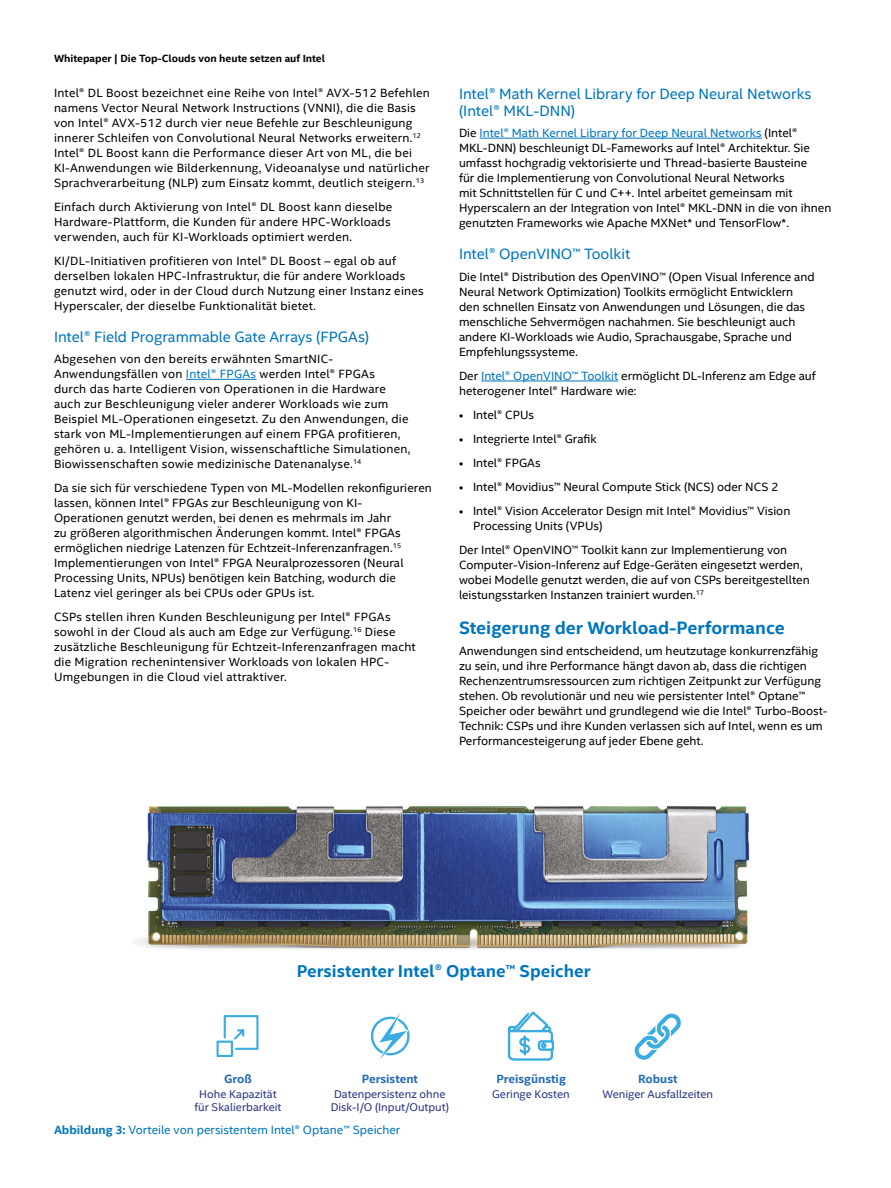
<style>
.page{position:relative;width:891px;height:1188px;background:#fff}
.page>*{position:absolute;margin:0;border:0;box-sizing:border-box;transform-origin:0 0}
.CopyHeaderBlue{font:700 18px "Intel Clear";color:#0075bf}
.CopyHeaderBlue-2{font:700 17.25px "Intel Clear";color:#0075bf}
.t1{font:700 17.25px "Intel Clear";color:#236bb4}
.Subzinho_Blue{font:15px/16.5px "Intel Clear";color:#0075bf}
.Texto_Corrido{font:12px/15px "Intel Clear";letter-spacing:.01em;color:#000}
.t2{font:12px/14.4px "Intel Clear";color:#1e3869;text-align:center}
.MainCopy___Caption{font:12px "Intel Clear";color:#0075bf}
.CopyHeaderBlue-3{font:700 12px "Intel Clear";color:#226bb3}
.t3{font:700 12px/14.4px "Intel Clear";color:#236bb4;text-align:center}
.CopyHeaderBlue-4{font:11.25px/13.5px "Intel Clear";color:#283583;text-align:center}
.Document_Header{font:700 10.5px "Intel Clear";color:#000}
.s1{color:#0075bf}
.s2{font-weight:700;color:#236bb4}
.s3{font-weight:400;color:#1e3869}
.s4{font-weight:700}
</style>
<div class="page">
<img style="left:136px;top:805px;width:614px;height:144px">
<svg style="left:216px;top:1015px;width:43px;height:42px"></svg>
<svg style="left:371px;top:1013px;width:39px;height:46px"></svg>
<svg style="left:507px;top:1011px;width:48px;height:50px"></svg>
<svg style="left:634px;top:1013px;width:47px;height:47px"></svg>
<hr style="left:186px;top:379px;width:70px;height:1px;background:#0075bf">
<hr style="left:480px;top:138px;width:282px;height:1px;background:#0075bf">
<hr style="left:481px;top:381px;width:137px;height:1px;background:#0075bf">
<p class="Document_Header" style="left:54px;top:52px;width:273px">Whitepaper | Die Top-Clouds von heute setzen auf Intel</p>
<p class="Texto_Corrido" style="left:54px;top:85px;width:377px">Intel® DL Boost bezeichnet eine Reihe von Intel® AVX-512 Befehlen namens Vector Neural Network Instructions (VNNI), die die Basis von Intel® AVX-512 durch vier neue Befehle zur Beschleunigung innerer Schleifen von Convolutional Neural Networks erweitern.<sup>12<br></sup>Intel® DL Boost kann die Performance dieser Art von ML, die bei KI-Anwendungen wie Bilderkennung, Videoanalyse und natürlicher Sprachverarbeitung (NLP) zum Einsatz kommt, deutlich steigern.<sup>13</sup></p>
<p class="Texto_Corrido" style="left:54px;top:199px;width:340px">Einfach durch Aktivierung von Intel® DL Boost kann dieselbe<br>Hardware-Plattform, die Kunden für andere HPC-Workloads verwenden, auch für KI-Workloads optimiert werden.</p>
<p class="Texto_Corrido" style="left:54px;top:253px;width:371px">KI/DL-Initiativen profitieren von Intel® DL Boost – egal ob auf derselben lokalen HPC-Infrastruktur, die für andere Workloads genutzt wird, oder in der Cloud durch Nutzung einer Instanz eines Hyperscaler, der dieselbe Funktionalität bietet.</p>
<p class="Subzinho_Blue" style="left:54px;top:328px;width:317px">Intel® Field Programmable Gate Arrays (FPGAs)</p>
<p class="Texto_Corrido" style="left:54px;top:352px;width:358px">Abgesehen von den bereits erwähnten SmartNIC-Anwendungsfällen von <span class="s1">Intel® FPGAs</span> werden Intel® FPGAs<br>durch das harte Codieren von Operationen in die Hardware auch zur Beschleunigung vieler anderer Workloads wie zum Beispiel ML-Operationen eingesetzt. Zu den Anwendungen, die stark von ML-Implementierungen auf einem FPGA profitieren, gehören u. a. Intelligent Vision, wissenschaftliche Simulationen, Biowissenschaften sowie medizinische Datenanalyse.<sup>14</sup></p>
<p class="Texto_Corrido" style="left:54px;top:481px;width:380px">Da sie sich für verschiedene Typen von ML-Modellen rekonfigurieren lassen, können Intel® FPGAs zur Beschleunigung von KI-Operationen genutzt werden, bei denen es mehrmals im Jahr<br>zu größeren algorithmischen Änderungen kommt. Intel® FPGAs ermöglichen niedrige Latenzen für Echtzeit-Inferenzanfragen.<sup>15<br></sup>Implementierungen von Intel® FPGA Neuralprozessoren (Neural Processing Units, NPUs) benötigen kein Batching, wodurch die Latenz viel geringer als bei CPUs oder GPUs ist.</p>
<p class="Texto_Corrido" style="left:54px;top:610px;width:363px">CSPs stellen ihren Kunden Beschleunigung per Intel® FPGAs sowohl in der Cloud als auch am Edge zur Verfügung.<sup>16</sup> Diese zusätzliche Beschleunigung für Echtzeit-Inferenzanfragen macht die Migration rechenintensiver Workloads von lokalen HPC-Umgebungen in die Cloud viel attraktiver.</p>
<p class="Subzinho_Blue" style="left:459px;top:86px;width:354px">Intel® Math Kernel Library for Deep Neural Networks (Intel® MKL-DNN)</p>
<p class="Texto_Corrido" style="left:459px;top:126px;width:374px">Die <span class="s1">Intel® Math Kernel Library for Deep Neural Networks</span> (Intel® MKL-DNN) beschleunigt DL-Fameworks auf Intel® Architektur. Sie umfasst hochgradig vektorisierte und Thread-basierte Bausteine<br>für die Implementierung von Convolutional Neural Networks<br>mit Schnittstellen für C und C++. Intel arbeitet gemeinsam mit Hyperscalern an der Integration von Intel® MKL-DNN in die von ihnen genutzten Frameworks wie Apache MXNet* und TensorFlow*.</p>
<p class="Subzinho_Blue" style="left:459px;top:246px;width:173px">Intel® OpenVINO™ Toolkit</p>
<p class="Texto_Corrido" style="left:459px;top:270px;width:357px">Die Intel® Distribution des OpenVINO™ (Open Visual Inference and Neural Network Optimization) Toolkits ermöglicht Entwicklern den schnellen Einsatz von Anwendungen und Lösungen, die das menschliche Sehvermögen nachahmen. Sie beschleunigt auch andere KI-Workloads wie Audio, Sprachausgabe, Sprache und Empfehlungssysteme.</p>
<p class="Texto_Corrido" style="left:459px;top:369px;width:358px">Der <span class="s1">Intel® OpenVINO™ Toolkit</span> ermöglicht DL-Inferenz am Edge auf heterogener Intel® Hardware wie:</p>
<p class="Texto_Corrido" style="left:459px;top:408px;width:77px">• Intel® CPUs</p>
<p class="Texto_Corrido" style="left:459px;top:431px;width:139px">• Integrierte Intel® Grafik</p>
<p class="Texto_Corrido" style="left:459px;top:455px;width:83px">• Intel® FPGAs</p>
<p class="Texto_Corrido" style="left:459px;top:479px;width:321px">• Intel® Movidius™ Neural Compute Stick (NCS) oder NCS 2</p>
<p class="Texto_Corrido" style="left:473px;top:503px;width:319px;text-indent:-14px">• Intel® Vision Accelerator Design mit Intel® Movidius™ Vision<br>Processing Units (VPUs)</p>
<p class="Texto_Corrido" style="left:459px;top:542px;width:352px">Der Intel® OpenVINO™ Toolkit kann zur Implementierung von Computer-Vision-Inferenz auf Edge-Geräten eingesetzt werden, wobei Modelle genutzt werden, die auf von CSPs bereitgestellten leistungsstarken Instanzen trainiert wurden.<sup>17</sup></p>
<p class="CopyHeaderBlue" style="left:459px;top:616px;width:327px">Steigerung der Workload-Performance</p>
<p class="Texto_Corrido" style="left:459px;top:644px;width:370px">Anwendungen sind entscheidend, um heutzutage konkurrenzfähig zu sein, und ihre Performance hängt davon ab, dass die richtigen Rechenzentrumsressourcen zum richtigen Zeitpunkt zur Verfügung stehen. Ob revolutionär und neu wie persistenter Intel® Optane™ Speicher oder bewährt und grundlegend wie die Intel® Turbo-Boost-Technik: CSPs und ihre Kunden verlassen sich auf Intel, wenn es um Performancesteigerung auf jeder Ebene geht.</p>
<p class="t1" style="left:314px;top:960px;width:258px">Intel Optane Persistent Memory</p>
<p class="CopyHeaderBlue-2" style="left:297px;top:961px;width:295px">Persistenter Intel® Optane™ Speicher</p>
<p class="t2" style="left:201px;top:1071px;width:74px"><span class="s2">Big<br></span>High capacity for scalability</p>
<p class="CopyHeaderBlue-3" style="left:224px;top:1071px;width:29px">Groß</p>
<p class="CopyHeaderBlue-4" style="left:194px;top:1087px;width:89px">Hohe Kapazität für Skalierbarkeit</p>
<p class="CopyHeaderBlue-3" style="left:362px;top:1071px;width:58px">Persistent</p>
<p class="CopyHeaderBlue-4" style="left:331px;top:1087px;width:120px">Datenpersistenz ohne<br>Disk-I/O (Input/Output)</p>
<p class="t2" style="left:322px;top:1086px;width:136px">Data persistence without disk input/output (I/O)</p>
<p class="t3" style="left:501px;top:1071px;width:61px">Affordable<br><span class="s3">Low cost</span></p>
<p class="t2" style="left:603px;top:1071px;width:83px"><span class="s2">Robust<br></span>Less downtime</p>
<p class="CopyHeaderBlue-3" style="left:496px;top:1071px;width:71px">Preisgünstig</p>
<p class="CopyHeaderBlue-4" style="left:492px;top:1087px;width:79px">Geringe Kosten</p>
<p class="CopyHeaderBlue-3" style="left:638px;top:1071px;width:41px">Robust</p>
<p class="CopyHeaderBlue-4" style="left:603px;top:1087px;width:112px">Weniger Ausfallzeiten</p>
<p class="MainCopy___Caption" style="left:54px;top:1123px;width:348px"><span class="s4">Abbildung 3:</span> Vorteile von persistentem Intel® Optane™ Speicher</p>
</div>
